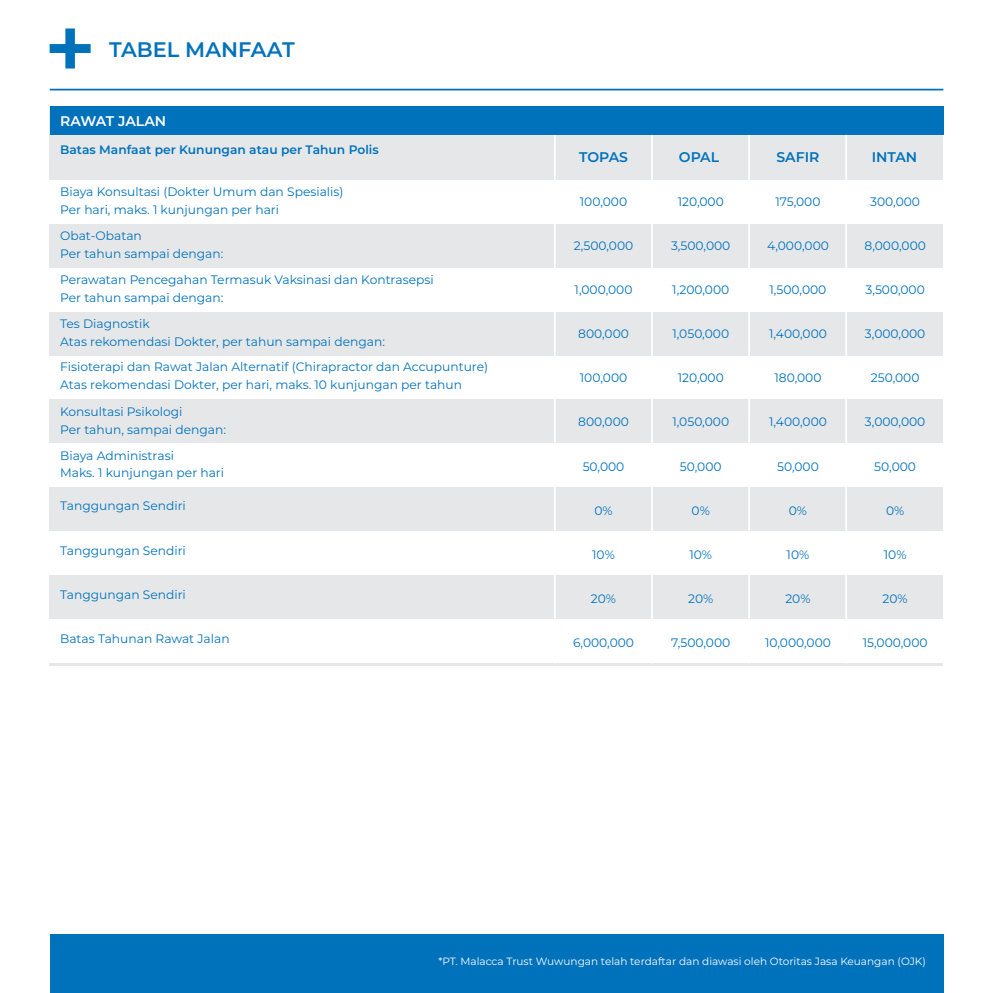
<style>
.page{position:relative;width:993px;height:993px;background:#fff}
.page>*{position:absolute;margin:0;border:0;box-sizing:border-box;transform-origin:0 0}
.t1{font:600 21px "Montserrat";color:#0072bc}
.t2{font:600 14px "Montserrat";color:#0072bc}
.t3{font:600 14px "Montserrat";letter-spacing:-.01em;color:#fff}
.t4{font:12.25px/17.5px "Montserrat";color:#0072bc}
.t5{font:600 12.25px "Montserrat";color:#0072bc}
.t6{font:10.5px "Montserrat";color:#fff}
</style>
<div class="page">
<svg style="left:50px;top:28px;width:41px;height:40px"></svg>
<hr style="left:50px;top:89px;width:893px;height:1px;background:#0072bc">
<div style="left:50px;top:106px;width:892px;height:73px;background:#e6e7e9"></div>
<div style="left:50px;top:106px;width:893px;height:29px;background:#0072bc"></div>
<div style="left:50px;top:224px;width:892px;height:43px;background:#e6e7e9"></div>
<div style="left:50px;top:312px;width:892px;height:43px;background:#e6e7e9"></div>
<div style="left:50px;top:399px;width:892px;height:43px;background:#e6e7e9"></div>
<div style="left:50px;top:487px;width:892px;height:43px;background:#e6e7e9"></div>
<div style="left:50px;top:575px;width:892px;height:43px;background:#e6e7e9"></div>
<hr style="left:50px;top:663px;width:892px;height:2px;background:#e6e7e9">
<hr style="left:748px;top:135px;width:1px;height:528px;background:#fff">
<hr style="left:845px;top:135px;width:1px;height:528px;background:#fff">
<hr style="left:651px;top:135px;width:1px;height:528px;background:#fff">
<hr style="left:553px;top:135px;width:2px;height:528px;background:#fff">
<div style="left:50px;top:934px;width:893px;height:58px;background:#0072bc"></div>
<h1 class="t1" style="left:109px;top:34px;width:187px">TABEL MANFAAT</h1>
<p class="t3" style="left:60px;top:111px;width:107px">RAWAT JALAN</p>
<p class="t5" style="left:60px;top:141px;width:320px">Batas Manfaat per Kunungan atau per Tahun Polis</p>
<p class="t4" style="left:60px;top:183px;width:285px">Biaya Konsultasi (Dokter Umum dan Spesialis)<br>Per hari, maks. 1 kunjungan per hari</p>
<p class="t4" style="left:60px;top:227px;width:165px">Obat-Obatan<br>Per tahun sampai dengan:</p>
<p class="t4" style="left:60px;top:270px;width:375px">Perawatan Pencegahan Termasuk Vaksinasi dan Kontrasepsi<br>Per tahun sampai dengan:</p>
<p class="t4" style="left:60px;top:315px;width:326px">Tes Diagnostik<br>Atas rekomendasi Dokter, per tahun sampai dengan:</p>
<p class="t4" style="left:60px;top:358px;width:429px">Fisioterapi dan Rawat Jalan Alternatif (Chirapractor dan Accupunture)<br>Atas rekomendasi Dokter, per hari, maks. 10 kunjungan per tahun</p>
<p class="t4" style="left:60px;top:402px;width:167px">Konsultasi Psikologi<br>Per tahun, sampai dengan:</p>
<p class="t4" style="left:60px;top:446px;width:165px">Biaya Administrasi<br>Maks. 1 kunjungan per hari</p>
<p class="t4" style="left:60px;top:496px;width:127px">Tanggungan Sendiri</p>
<p class="t4" style="left:60px;top:541px;width:127px">Tanggungan Sendiri</p>
<p class="t4" style="left:60px;top:585px;width:127px">Tanggungan Sendiri</p>
<p class="t4" style="left:60px;top:629px;width:171px">Batas Tahunan Rawat Jalan</p>
<p class="t2" style="left:579px;top:147px;width:50px">TOPAS</p>
<p class="t2" style="left:678px;top:147px;width:42px">OPAL</p>
<p class="t2" style="left:776px;top:147px;width:44px">SAFIR</p>
<p class="t2" style="left:871px;top:147px;width:47px">INTAN</p>
<p class="t4" style="left:579px;top:192px;width:49px">100,000</p>
<p class="t4" style="left:573px;top:236px;width:61px">2,500,000</p>
<p class="t4" style="left:574px;top:280px;width:59px">1,000,000</p>
<p class="t4" style="left:578px;top:324px;width:52px">800,000</p>
<p class="t4" style="left:579px;top:368px;width:49px">100,000</p>
<p class="t4" style="left:578px;top:413px;width:52px">800,000</p>
<p class="t4" style="left:582px;top:457px;width:43px">50,000</p>
<p class="t4" style="left:594px;top:501px;width:20px">0%</p>
<p class="t4" style="left:592px;top:545px;width:24px">10%</p>
<p class="t4" style="left:590px;top:589px;width:27px">20%</p>
<p class="t4" style="left:573px;top:633px;width:63px">6,000,000</p>
<p class="t4" style="left:677px;top:192px;width:48px">120,000</p>
<p class="t4" style="left:670px;top:236px;width:61px">3,500,000</p>
<p class="t4" style="left:672px;top:280px;width:58px">1,200,000</p>
<p class="t4" style="left:672px;top:324px;width:58px">1,050,000</p>
<p class="t4" style="left:677px;top:368px;width:48px">120,000</p>
<p class="t4" style="left:672px;top:413px;width:58px">1,050,000</p>
<p class="t4" style="left:679px;top:457px;width:43px">50,000</p>
<p class="t4" style="left:691px;top:501px;width:20px">0%</p>
<p class="t4" style="left:689px;top:545px;width:24px">10%</p>
<p class="t4" style="left:688px;top:589px;width:27px">20%</p>
<p class="t4" style="left:671px;top:633px;width:60px">7,500,000</p>
<p class="t4" style="left:775px;top:192px;width:47px">175,000</p>
<p class="t4" style="left:766px;top:236px;width:63px">4,000,000</p>
<p class="t4" style="left:769px;top:280px;width:58px">1,500,000</p>
<p class="t4" style="left:768px;top:324px;width:59px">1,400,000</p>
<p class="t4" style="left:774px;top:368px;width:49px">180,000</p>
<p class="t4" style="left:768px;top:413px;width:59px">1,400,000</p>
<p class="t4" style="left:776px;top:457px;width:43px">50,000</p>
<p class="t4" style="left:788px;top:501px;width:20px">0%</p>
<p class="t4" style="left:786px;top:545px;width:24px">10%</p>
<p class="t4" style="left:785px;top:589px;width:27px">20%</p>
<p class="t4" style="left:764px;top:633px;width:67px">10,000,000</p>
<p class="t4" style="left:870px;top:192px;width:51px">300,000</p>
<p class="t4" style="left:864px;top:236px;width:63px">8,000,000</p>
<p class="t4" style="left:865px;top:280px;width:61px">3,500,000</p>
<p class="t4" style="left:864px;top:324px;width:62px">3,000,000</p>
<p class="t4" style="left:870px;top:368px;width:50px">250,000</p>
<p class="t4" style="left:864px;top:413px;width:62px">3,000,000</p>
<p class="t4" style="left:874px;top:457px;width:43px">50,000</p>
<p class="t4" style="left:885px;top:501px;width:20px">0%</p>
<p class="t4" style="left:883px;top:545px;width:24px">10%</p>
<p class="t4" style="left:882px;top:589px;width:27px">20%</p>
<p class="t4" style="left:862px;top:633px;width:66px">15,000,000</p>
<p class="t6" style="left:438px;top:953px;width:488px">*PT. Malacca Trust Wuwungan telah terdaftar dan diawasi oleh Otoritas Jasa Keuangan (OJK)</p>
</div>
